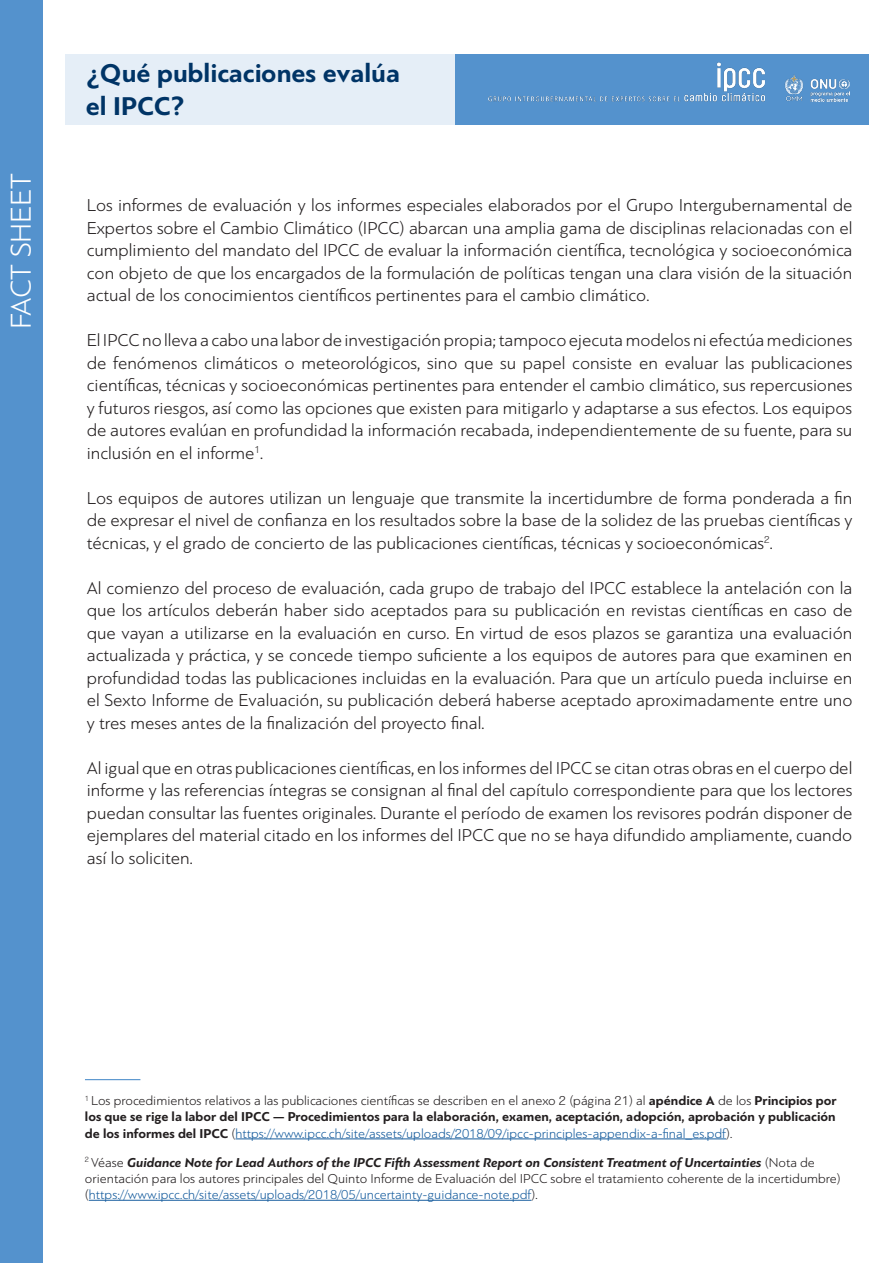
<style>
.page{position:relative;width:893px;height:1263px;background:#fff}
.page>*{position:absolute;margin:0;border:0;box-sizing:border-box;transform-origin:0 0}
.t1{font:300 30px "PF Bague Sans Pro";color:#fff}
.t2{font:700 27px/32.4px "PF Bague Sans Pro";color:#003466}
.t3{font:300 18px/22.5px "PF Bague Sans Pro";color:#231f20;text-align:justify}
.t4{font:700 13.5px/16.2px "PF Bague Sans Pro";color:#231f20;text-align:justify}
.t5{font:300 13.5px/16.2px "PF Bague Sans Pro";color:#231f20}
.s1{font-weight:300}
.s2{font-weight:300;color:#175d9e}
.s3{font-weight:700;font-style:italic}
.s4{color:#175d9e}
</style>
<div class="page">
<div style="left:66px;top:54px;width:389px;height:70px;background:#e5eef7"></div>
<div style="left:0;top:0;width:43px;height:1263px;background:#5492cd"></div>
<div style="left:455px;top:54px;width:413px;height:70px;background:#5492cd"></div>
<img style="left:488px;top:62px;width:362px;height:40px">
<hr style="left:235px;top:1138px;width:491px;height:1px;background:#175d9e">
<hr style="left:89px;top:1200px;width:442px;height:1px;background:#175d9e">
<hr style="left:85px;top:1079px;width:55px;height:1px;background:#5492cd">
<h1 class="t1" style="left:4px;top:329px;width:157px;rotate:-90deg">FACT SHEET</h1>
<p class="t2" style="left:86px;top:58px;width:316px">¿Qué publicaciones evalúa el IPCC?</p>
<p class="t3" style="left:87px;top:194px;width:767px">Los informes de evaluación y los informes especiales elaborados por el Grupo Intergubernamental de Expertos sobre el Cambio Climático (IPCC) abarcan una amplia gama de disciplinas relacionadas con el cumplimiento del mandato del IPCC de evaluar la información científica, tecnológica y socioeconómica con objeto de que los encargados de la formulación de políticas tengan una clara visión de la situación actual de los conocimientos científicos pertinentes para el cambio climático.</p>
<p class="t3" style="left:87px;top:329px;width:767px">El IPCC no lleva a cabo una labor de investigación propia; tampoco ejecuta modelos ni efectúa mediciones de fenómenos climáticos o meteorológicos, sino que su papel consiste en evaluar las publicaciones científicas, técnicas y socioeconómicas pertinentes para entender el cambio climático, sus repercusiones y futuros riesgos, así como las opciones que existen para mitigarlo y adaptarse a sus efectos. Los equipos de autores evalúan en profundidad la información recabada, independientemente de su fuente, para su inclusión en el informe<sup>1</sup>.</p>
<p class="t3" style="left:87px;top:487px;width:767px">Los equipos de autores utilizan un lenguaje que transmite la incertidumbre de forma ponderada a fin de expresar el nivel de confianza en los resultados sobre la base de la solidez de las pruebas científicas y técnicas, y el grado de concierto de las publicaciones científicas, técnicas y socioeconómicas<sup>2</sup>.</p>
<p class="t3" style="left:87px;top:577px;width:767px">Al comienzo del proceso de evaluación, cada grupo de trabajo del IPCC establece la antelación con la que los artículos deberán haber sido aceptados para su publicación en revistas científicas en caso de que vayan a utilizarse en la evaluación en curso. En virtud de esos plazos se garantiza una evaluación actualizada y práctica, y se concede tiempo suficiente a los equipos de autores para que examinen en profundidad todas las publicaciones incluidas en la evaluación. Para que un artículo pueda incluirse en el Sexto Informe de Evaluación, su publicación deberá haberse aceptado aproximadamente entre uno y tres meses antes de la finalización del proyecto final.</p>
<p class="t3" style="left:87px;top:757px;width:767px">Al igual que en otras publicaciones científicas, en los informes del IPCC se citan otras obras en el cuerpo del informe y las referencias íntegras se consignan al final del capítulo correspondiente para que los lectores puedan consultar las fuentes originales. Durante el período de examen los revisores podrán disponer de ejemplares del material citado en los informes del IPCC que no se haya difundido ampliamente, cuando así lo soliciten.</p>
<p class="t4" style="left:85px;top:1093px;width:753px"><sup>1</sup> <span class="s1">Los procedimientos relativos a las publicaciones científicas se describen en el anexo 2 (página 21) al</span> apéndice A <span class="s1">de los</span> Principios por los que se rige la labor del IPCC — Procedimientos para la elaboración, examen, aceptación, adopción, aprobación y publicación de los informes del IPCC <span class="s1">(</span><span class="s2">https://www.ipcc.ch/site/assets/uploads/2018/09/ipcc-principles-appendix-a-final_es.pdf</span><span class="s1">).</span></p>
<p class="t5" style="left:85px;top:1154px;width:757px"><sup>2</sup> Véase <span class="s3">Guidance Note for Lead Authors of the IPCC Fifth Assessment Report on Consistent Treatment of Uncertainties</span> (Nota de orientación para los autores principales del Quinto Informe de Evaluación del IPCC sobre el tratamiento coherente de la incertidumbre) (<span class="s4">https://www.ipcc.ch/site/assets/uploads/2018/05/uncertainty-guidance-note.pdf</span>).</p>
</div>
